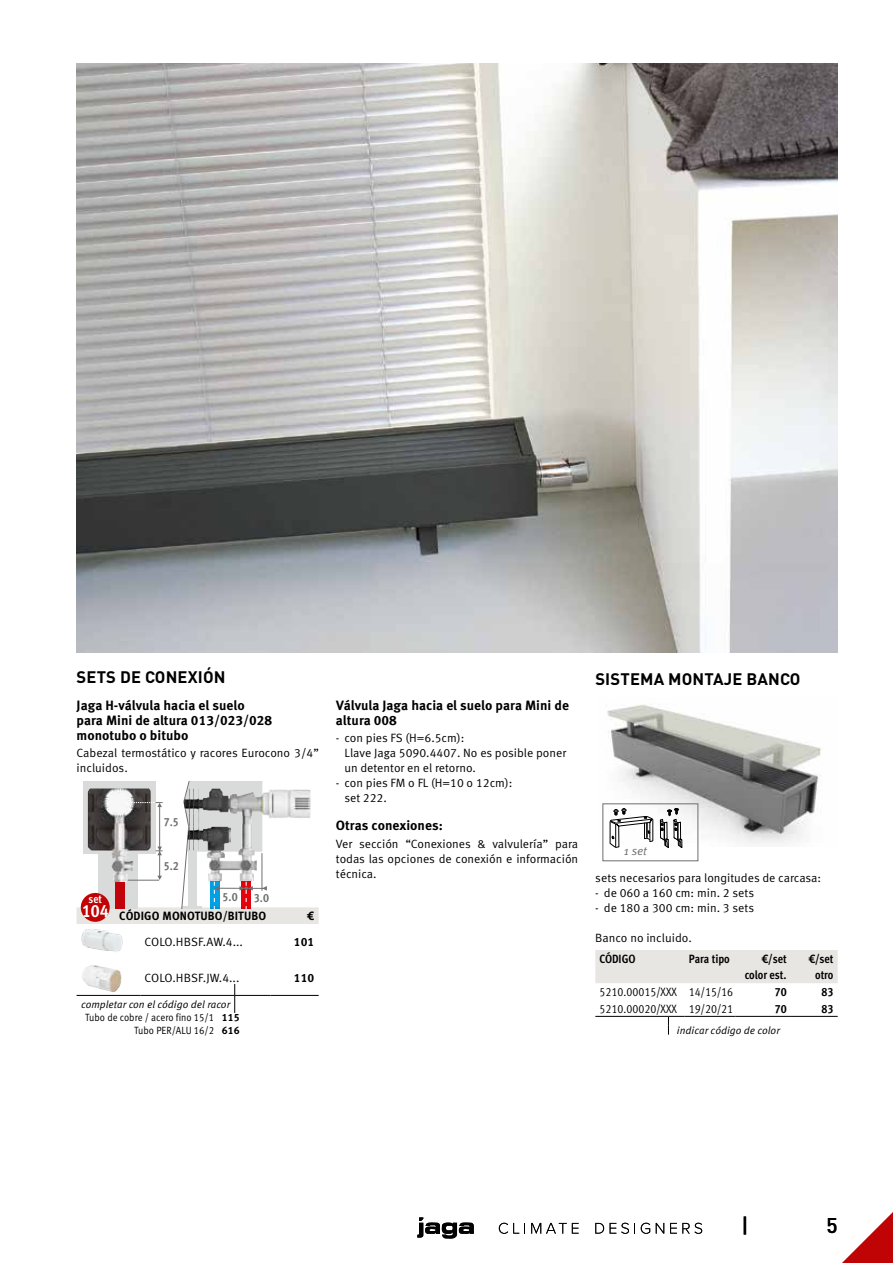
<style>
.page{position:relative;width:893px;height:1263px;background:#fff}
.page>*{position:absolute;margin:0;border:0;box-sizing:border-box;transform-origin:0 0}
.t1{font:500 21px "DIN Pro";color:#000}
.t2{font:700 16.5px "DIN Pro";letter-spacing:.01em;color:#000}
.t3{font:700 13.5px/15px "Meta Pro";color:#000}
.t4{font:12px/15px "Meta Pro";color:#000}
.t5{font:700 condensed 12px "Meta Pro";color:#000}
.t6{font:12px "Meta Pro Cond Norm";color:#000}
.t7{font:700 12px/18.6px "Meta Pro";letter-spacing:.01em;color:#000;text-align:right;scale:.94 1}
.t8{font:700 condensed 12px "Meta Pro";color:#6e6e6e}
.t9{font:700 12px "Meta Pro";letter-spacing:.01em;color:#000}
.t10{font:italic 12px "Meta Pro";color:#6e6e6e}
.t11{font:700 condensed 11.55px "Meta Pro";color:#fff}
.t12{font:italic 10.5px "Meta Pro";color:#000}
.t13{font:10.5px "Meta Pro";color:#000;scale:.9 1}
.s1{font-stretch:condensed;color:#6e6e6e}
.s2{font-weight:700}
</style>
<div class="page">
<img style="left:602px;top:704px;width:220px;height:142px">
<div style="left:595px;top:950px;width:243px;height:33px;background:#e8e6e3"></div>
<hr style="left:595px;top:1016px;width:73px;height:1px;background:#000">
<svg style="left:668px;top:1016px;width:17px;height:19px"></svg>
<hr style="left:736px;top:1016px;width:55px;height:1px;background:#000">
<hr style="left:791px;top:1016px;width:47px;height:1px;background:#000">
<hr style="left:685px;top:1016px;width:51px;height:1px;background:#000">
<svg style="left:234px;top:984px;width:1px;height:29px"></svg>
<hr style="left:77px;top:995px;width:63px;height:1px;background:#000">
<hr style="left:140px;top:995px;width:95px;height:1px;background:#000">
<hr style="left:235px;top:995px;width:36px;height:1px;background:#000">
<hr style="left:271px;top:995px;width:48px;height:1px;background:#000">
<svg style="left:77px;top:781px;width:242px;height:143px"></svg>
<hr style="left:215px;top:888px;width:51px;height:1px;background:#6e6e6e">
<hr style="left:262px;top:853px;width:1px;height:38px;background:#6e6e6e">
<div style="left:115px;top:882px;width:10px;height:26px;background:#c1030b"></div>
<div style="left:81px;top:893px;width:29px;height:29px;background:#c00304;border-radius:50%"></div>
<img style="left:81px;top:929px;width:42px;height:23px">
<img style="left:82px;top:965px;width:40px;height:27px">
<img style="left:77px;top:64px;width:761px;height:589px">
<svg style="left:610px;top:808px;width:72px;height:40px"></svg>
<div style="left:603px;top:804px;width:95px;height:57px;border:1px solid #6e6e6e"></div>
<svg style="left:842px;top:1212px;width:51px;height:51px"></svg>
<svg style="left:499px;top:1223px;width:26px;height:11px"></svg>
<svg style="left:531px;top:1223px;width:48px;height:10px"></svg>
<svg style="left:595px;top:1223px;width:9px;height:10px"></svg>
<svg style="left:610px;top:1223px;width:25px;height:11px"></svg>
<svg style="left:641px;top:1223px;width:9px;height:11px"></svg>
<svg style="left:656px;top:1223px;width:8px;height:10px"></svg>
<svg style="left:670px;top:1223px;width:32px;height:11px"></svg>
<svg style="left:417px;top:1217px;width:57px;height:21px"></svg>
<h2 class="t2" style="left:77px;top:665px;width:150px">SETS DE CONEXIÓN</h2>
<p class="t3" style="left:77px;top:698px;width:197px">Jaga H-válvula hacia el suelo para Mini de altura 013/023/028 monotubo o bitubo</p>
<p class="t4" style="left:77px;top:746px;width:244px">Cabezal termostático y racores Eurocono 3/4” incluidos.</p>
<p class="t8" style="left:164px;top:813px;width:17px">7.5</p>
<p class="t8" style="left:164px;top:856px;width:17px">5.2</p>
<p class="t11" style="left:89px;top:890px;width:15px">set</p>
<p class="t8" style="left:223px;top:887px;width:17px">5.0</p>
<p class="t7" style="left:82px;top:888px;width:201px"><span class="s1">3.0<br></span><sup>104</sup> CÓDIGO MONOTUBO / BITUBO</p>
<p class="t9" style="left:307px;top:908px;width:9px">€</p>
<p class="t4" style="left:145px;top:935px;width:100px">COLO.HBSF.AW.4...</p>
<p class="t9" style="left:294px;top:934px;width:22px">101</p>
<p class="t4" style="left:145px;top:970px;width:96px">COLO.HBSF.JW.4...</p>
<p class="t9" style="left:294px;top:970px;width:22px">110</p>
<p class="t12" style="left:81px;top:998px;width:151px">completar con el código del racor</p>
<p class="t13" style="left:85px;top:1011px;width:173px">Tubo de cobre / acero fino 15/1 <span class="s2">115</span></p>
<p class="t13" style="left:134px;top:1024px;width:119px">Tubo PER/ALU 16/2 <span class="s2">616</span></p>
<h2 class="t2" style="left:595px;top:667px;width:207px">SISTEMA MONTAJE BANCO</h2>
<p class="t3" style="left:336px;top:698px;width:235px">Válvula Jaga hacia el suelo para Mini de altura 008</p>
<p class="t4" style="left:344px;top:731px;width:223px;text-indent:-9px">- con pies FS (H=6.5cm):<br>Llave Jaga 5090.4407. No es posible poner un detentor en el retorno.</p>
<p class="t4" style="left:344px;top:776px;width:170px;text-indent:-9px">- con pies FM o FL (H=10 o 12cm): set 222.</p>
<p class="t3" style="left:336px;top:818px;width:108px">Otras conexiones :</p>
<p class="t4" style="left:336px;top:836px;width:244px;text-align:justify">Ver sección “Conexiones &amp; valvulería” para todas las opciones de conexión e información técnica.</p>
<p class="t10" style="left:624px;top:844px;width:25px">1 set</p>
<p class="t4" style="left:595px;top:870px;width:227px">sets necesarios para longitudes de carcasa:</p>
<p class="t4" style="left:595px;top:885px;width:160px">- de 060 a 160 cm: min. 2 sets</p>
<p class="t4" style="left:595px;top:900px;width:160px">- de 180 a 300 cm: min. 3 sets</p>
<p class="t4" style="left:595px;top:930px;width:98px">Banco no incluido.</p>
<p class="t5" style="left:600px;top:949px;width:37px">CÓDIGO</p>
<p class="t5" style="left:689px;top:949px;width:43px">Para tipo</p>
<p class="t5" style="left:762px;top:949px;width:26px">€/ set</p>
<p class="t5" style="left:809px;top:949px;width:26px">€/ set</p>
<p class="t5" style="left:745px;top:966px;width:43px">color est.</p>
<p class="t5" style="left:815px;top:966px;width:20px">otro</p>
<p class="t6" style="left:600px;top:983px;width:135px">5210.00015/XXX 14/15/16</p>
<p class="t5" style="left:775px;top:983px;width:13px">70</p>
<p class="t5" style="left:821px;top:983px;width:13px">83</p>
<p class="t6" style="left:600px;top:999px;width:135px">5210.00020/XXX 19/20/21</p>
<p class="t5" style="left:775px;top:999px;width:13px">70</p>
<p class="t5" style="left:821px;top:999px;width:13px">83</p>
<p class="t12" style="left:677px;top:1024px;width:105px">indicar código de color</p>
<h1 class="t1" style="left:741px;top:1211px;width:9px">|</h1>
<h1 class="t1" style="left:826px;top:1211px;width:13px">5</h1>
</div>
